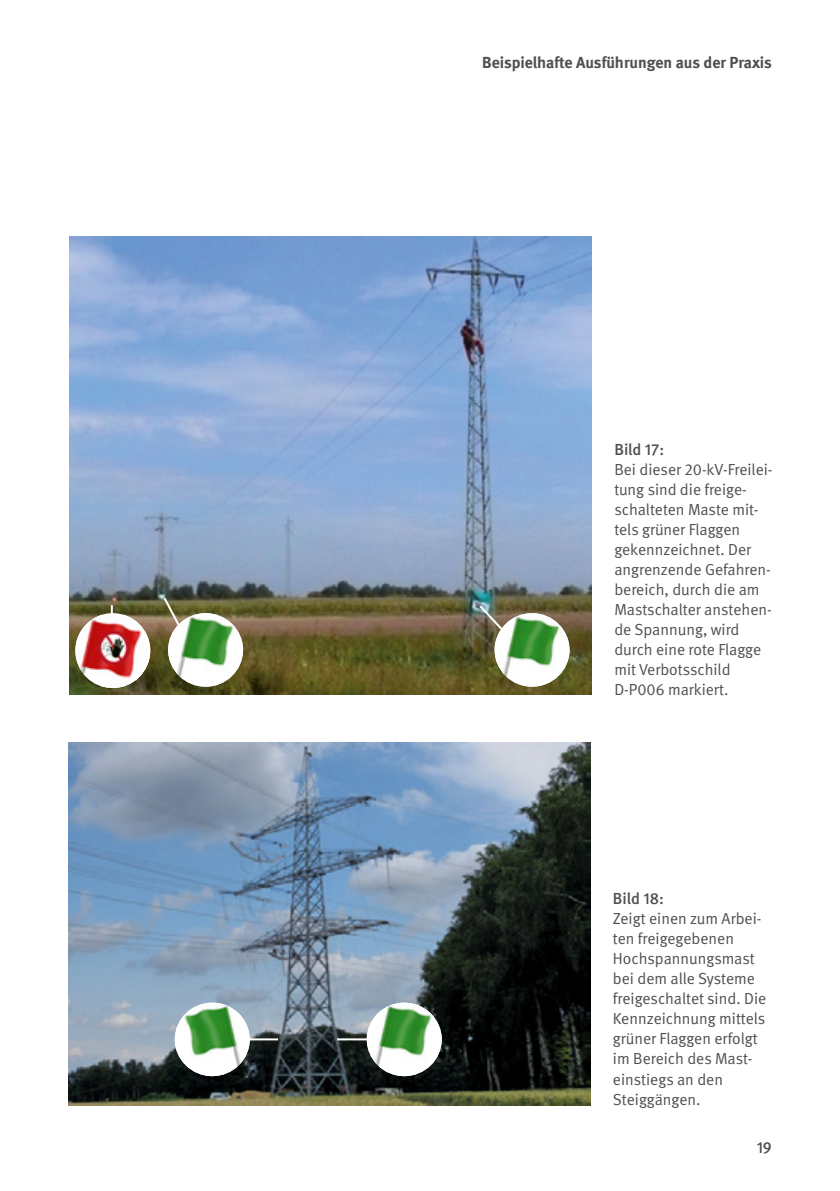
<style>
.page{position:relative;width:840px;height:1191px;background:#fff}
.page>*{position:absolute;margin:0;border:0;box-sizing:border-box;transform-origin:0 0}
.t1{font:16px/20px "DGUV Meta";color:#504f53}
.t2{font:700 16px "DGUV Meta";color:#504f53}
.t3{font:500 16px "DGUV Meta";color:#504f53}
</style>
<div class="page">
<img style="left:69px;top:237px;width:522px;height:457px">
<img style="left:68px;top:743px;width:522px;height:363px">
<img style="left:494px;top:613px;width:75px;height:73px">
<img style="left:366px;top:1002px;width:75px;height:74px">
<img style="left:175px;top:1002px;width:74px;height:74px">
<img style="left:168px;top:613px;width:75px;height:73px">
<svg style="left:477px;top:603px;width:30px;height:32px"></svg>
<svg style="left:162px;top:595px;width:21px;height:37px"></svg>
<svg style="left:111px;top:605px;width:2px;height:8px"></svg>
<img style="left:75px;top:615px;width:75px;height:73px">
<hr style="left:247px;top:1038px;width:31px;height:2px;background:#fff">
<hr style="left:337px;top:1038px;width:30px;height:2px;background:#fff">
<p class="t2" style="left:482px;top:53px;width:291px">Beispielhafte Ausführungen aus der Praxis</p>
<p class="t3" style="left:614px;top:440px;width:51px">Bild 17:</p>
<p class="t1" style="left:614px;top:459px;width:159px">Bei dieser 20-kV-Freilei&shy;tung sind die freige&shy;schalteten Maste mit&shy;tels grüner Flaggen gekennzeichnet. Der angrenzende Gefahren&shy;bereich, durch die am<br>Mastschalter anstehen&shy;de Spannung, wird durch eine rote Flagge mit Verbotsschild<br>D-P006 markiert.</p>
<p class="t3" style="left:612px;top:889px;width:52px">Bild 18:</p>
<p class="t1" style="left:612px;top:909px;width:155px">Zeigt einen zum Arbei&shy;ten freigegebenen<br>Hochspannungsmast bei dem alle Systeme freigeschaltet sind. Die<br>Kennzeichnung mittels grüner Flaggen erfolgt im Bereich des Mast&shy;einstiegs an den<br>Steiggängen.</p>
<p class="t3" style="left:756px;top:1137px;width:17px">19</p>
</div>
